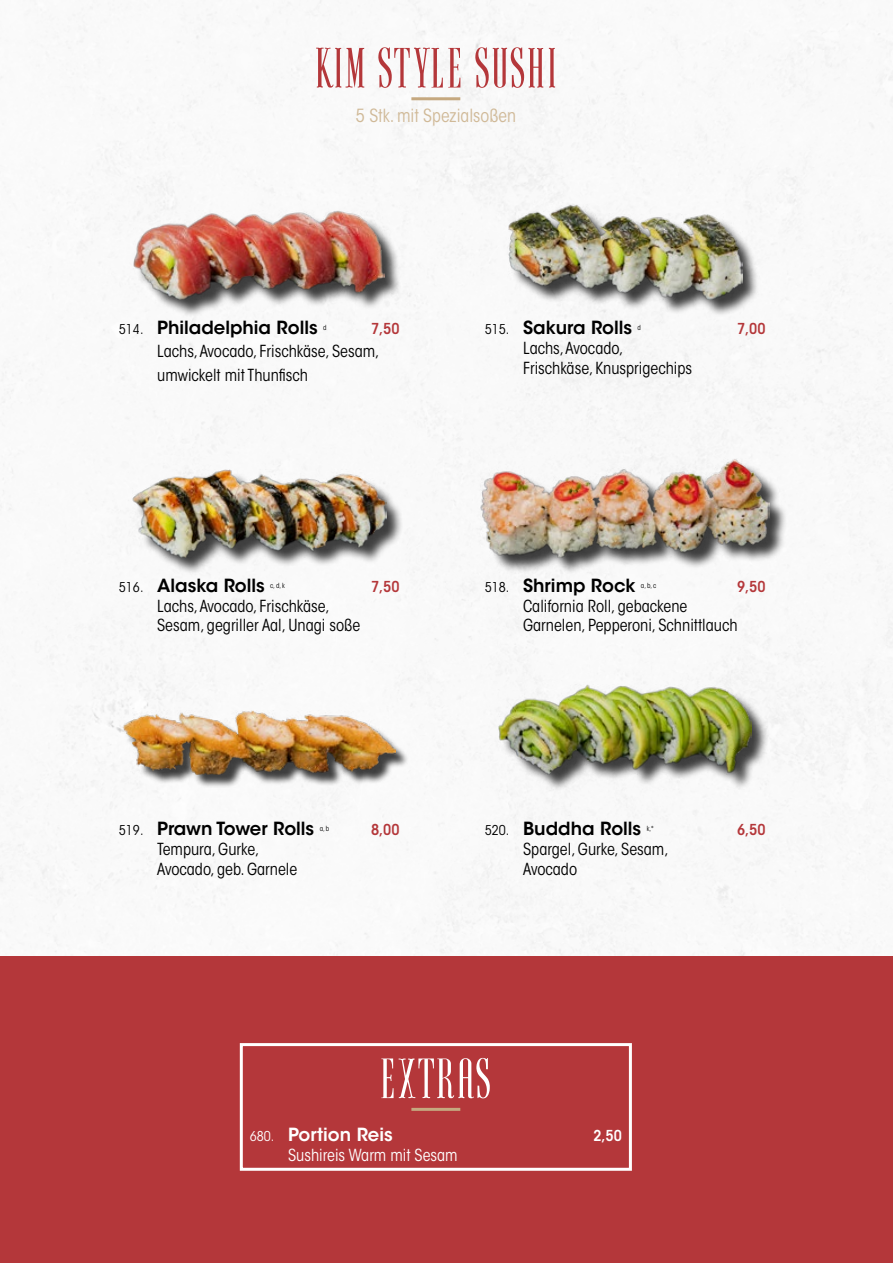
<style>
.page{position:relative;width:893px;height:1263px;background:#fff}
.page>*{position:absolute;margin:0;border:0;box-sizing:border-box;transform-origin:0 0}
.t1{font:60px "LNTH Ayres";letter-spacing:.04em;color:#b4373a}
.t2{font:60px "LNTH Ayres";letter-spacing:.05em;color:#fff}
.t3{font:600 18px "ITC Avant Garde Std";color:#000}
.t4{font:condensed 18px "ITC Avant Garde Std";color:#d0b997}
.t5{font:600 18px "ITC Avant Garde Std";color:#fff}
.t6{font:condensed 16.5px/19.8px "ITC Avant Garde Std";color:#000}
.t7{font:condensed 16.5px "ITC Avant Garde Std";color:#fff}
.t8{font:600 condensed 15px "ITC Avant Garde Std";color:#b4373a}
.t9{font:600 condensed 15px "ITC Avant Garde Std";color:#fff}
.t10{font:condensed 7.05px "ITC Avant Garde Std";color:#000}
.s1{font-weight:400;font-stretch:condensed;font-size:13.5px}
</style>
<div class="page">
<img style="left:0;top:0;width:893px;height:957px">
<div style="left:0;top:957px;width:893px;height:306px;background:#b4373a"></div>
<hr style="left:411px;top:1108px;width:49px;height:3px;background:#c5a87f">
<div style="left:137px;top:214px;width:265px;height:104px;background:#000;opacity:.75"></div>
<img style="left:134px;top:211px;width:250px;height:89px">
<div style="left:511px;top:209px;width:248px;height:108px;background:#000;opacity:.75"></div>
<img style="left:508px;top:205px;width:234px;height:95px">
<div style="left:136px;top:473px;width:267px;height:101px;background:#000;opacity:.75"></div>
<img style="left:132px;top:469px;width:254px;height:88px">
<div style="left:484px;top:462px;width:304px;height:113px;background:#000;opacity:.75"></div>
<img style="left:480px;top:459px;width:290px;height:98px">
<div style="left:126px;top:714px;width:283px;height:73px;background:#000;opacity:.75"></div>
<img style="left:123px;top:711px;width:272px;height:63px">
<div style="left:502px;top:688px;width:267px;height:104px;background:#000;opacity:.75"></div>
<img style="left:499px;top:685px;width:253px;height:89px">
<hr style="left:411px;top:97px;width:49px;height:3px;background:#c5a87f">
<div style="left:240px;top:1043px;width:392px;height:128px;border:3px solid #fff"></div>
<h1 class="t1" style="left:315px;top:29px;width:242px">KIM STYLE SUSHI</h1>
<p class="t4" style="left:356px;top:105px;width:162px">5 Stk. mit Spezialsoßen</p>
<p class="t3" style="left:119px;top:316px;width:200px"><span class="s1">514.</span> Philadelphia Rolls</p>
<p class="t10" style="left:323px;top:323px;width:5px">d</p>
<p class="t8" style="left:371px;top:319px;width:30px">7,50</p>
<p class="t6" style="left:157px;top:340px;width:224px;line-height:23.2px">Lachs, Avocado, Frischkäse, Sesam, umwickelt mit Thunfisch</p>
<p class="t3" style="left:119px;top:574px;width:147px"><span class="s1">516.</span> Alaska Rolls</p>
<p class="t10" style="left:270px;top:581px;width:16px">c, d, k</p>
<p class="t8" style="left:371px;top:577px;width:30px">7,50</p>
<p class="t6" style="left:157px;top:596px;width:205px">Lachs, Avocado, Frischkäse,<br>Sesam, gegriller Aal, Unagi soße</p>
<p class="t3" style="left:119px;top:817px;width:197px"><span class="s1">519.</span> Prawn Tower Rolls</p>
<p class="t10" style="left:320px;top:824px;width:11px">a, b</p>
<p class="t8" style="left:371px;top:820px;width:30px">8,00</p>
<p class="t6" style="left:157px;top:839px;width:142px">Tempura, Gurke,<br>Avocado, geb. Garnele</p>
<p class="t3" style="left:485px;top:316px;width:149px"><span class="s1">515.</span> Sakura Rolls</p>
<p class="t10" style="left:638px;top:323px;width:5px">d</p>
<p class="t8" style="left:737px;top:319px;width:30px">7,00</p>
<p class="t6" style="left:523px;top:338px;width:171px">Lachs, Avocado,<br>Frischkäse, Knusprigechips</p>
<p class="t3" style="left:485px;top:574px;width:152px"><span class="s1">518.</span> Shrimp Rock</p>
<p class="t10" style="left:641px;top:581px;width:17px">a, b, c</p>
<p class="t8" style="left:737px;top:577px;width:30px">9,50</p>
<p class="t6" style="left:523px;top:596px;width:216px">California Roll, gebackene<br>Garnelen, Pepperoni, Schnittlauch</p>
<p class="t3" style="left:485px;top:817px;width:158px"><span class="s1">520.</span> Buddha Rolls</p>
<p class="t10" style="left:647px;top:824px;width:9px">k,*</p>
<p class="t8" style="left:737px;top:820px;width:30px">6,50</p>
<p class="t6" style="left:523px;top:839px;width:147px">Spargel, Gurke, Sesam,<br>Avocado</p>
<h1 class="t2" style="left:381px;top:1039px;width:112px">EXTRAS</h1>
<p class="t5" style="left:250px;top:1123px;width:144px"><span class="s1">680.</span> Portion Reis</p>
<p class="t9" style="left:593px;top:1126px;width:30px">2,50</p>
<p class="t7" style="left:288px;top:1145px;width:171px">Sushireis Warm mit Sesam</p>
</div>
